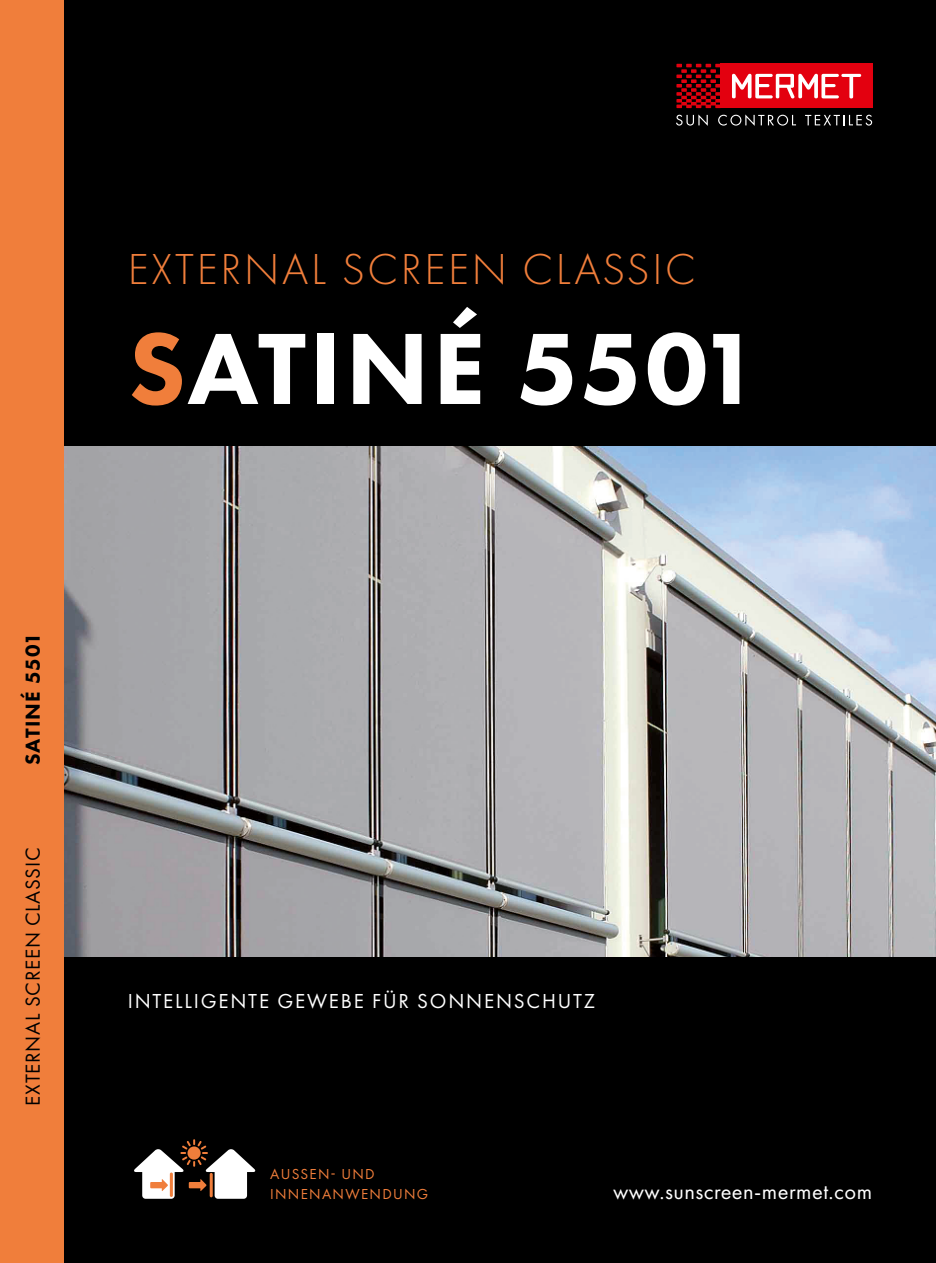
<style>
.page{position:relative;width:936px;height:1263px;background:#fff}
.page>*{position:absolute;margin:0;border:0;box-sizing:border-box;transform-origin:0 0}
.t1{font:800 105px "Futura PT";letter-spacing:.02em;color:#fff}
.t2{font:300 45px "Futura PT";letter-spacing:.06em;color:#f07e3b}
.t3{font:22.5px "Futura PT";letter-spacing:.02em;color:#fff}
.t4{font:21px "Futura PT";letter-spacing:.085em;color:#fff}
.t5{font:21px "Futura PT";letter-spacing:.035em;color:#000}
.t6{font:800 21px "Futura PT";letter-spacing:.045em;color:#000}
.t7{font:15px/19.5px "Futura PT";letter-spacing:.085em;color:#f07e3b}
.s1{color:#f07e3b}
</style>
<div class="page">
<div style="left:0;top:0;width:935px;height:1263px;background:#000"></div>
<div style="left:720px;top:64px;width:152px;height:44px;background:#e3000f"></div>
<svg style="left:676px;top:64px;width:44px;height:44px"></svg>
<svg style="left:732px;top:74px;width:129px;height:24px"></svg>
<svg style="left:676px;top:114px;width:31px;height:12px"></svg>
<svg style="left:718px;top:114px;width:78px;height:12px"></svg>
<svg style="left:805px;top:115px;width:67px;height:11px"></svg>
<img style="left:64px;top:446px;width:871px;height:511px">
<div style="left:0;top:0;width:64px;height:1263px;background:#f07e3b"></div>
<svg style="left:134px;top:1139px;width:122px;height:60px"></svg>
<h2 class="t2" style="left:128px;top:243px;width:569px">EXTERNAL SCREEN CLASSIC</h2>
<h1 class="t1" style="left:128px;top:303px;width:635px"><span class="s1">S</span>ATINÉ 5501</h1>
<p class="t6" style="left:20px;top:765px;width:134px;rotate:-90deg">SATINÉ 5501</p>
<p class="t5" style="left:20px;top:1105px;width:259px;rotate:-90deg">EXTERNAL SCREEN CLASSIC</p>
<p class="t4" style="left:128px;top:988px;width:469px">INTELLIGENTE GEWEBE FÜR SONNENSCHUTZ</p>
<p class="t7" style="left:270px;top:1164px;width:159px">AUSSEN- UND<br>INNENANWENDUNG</p>
<p class="t3" style="left:613px;top:1178px;width:260px">www.sunscreen-mermet.com</p>
</div>
